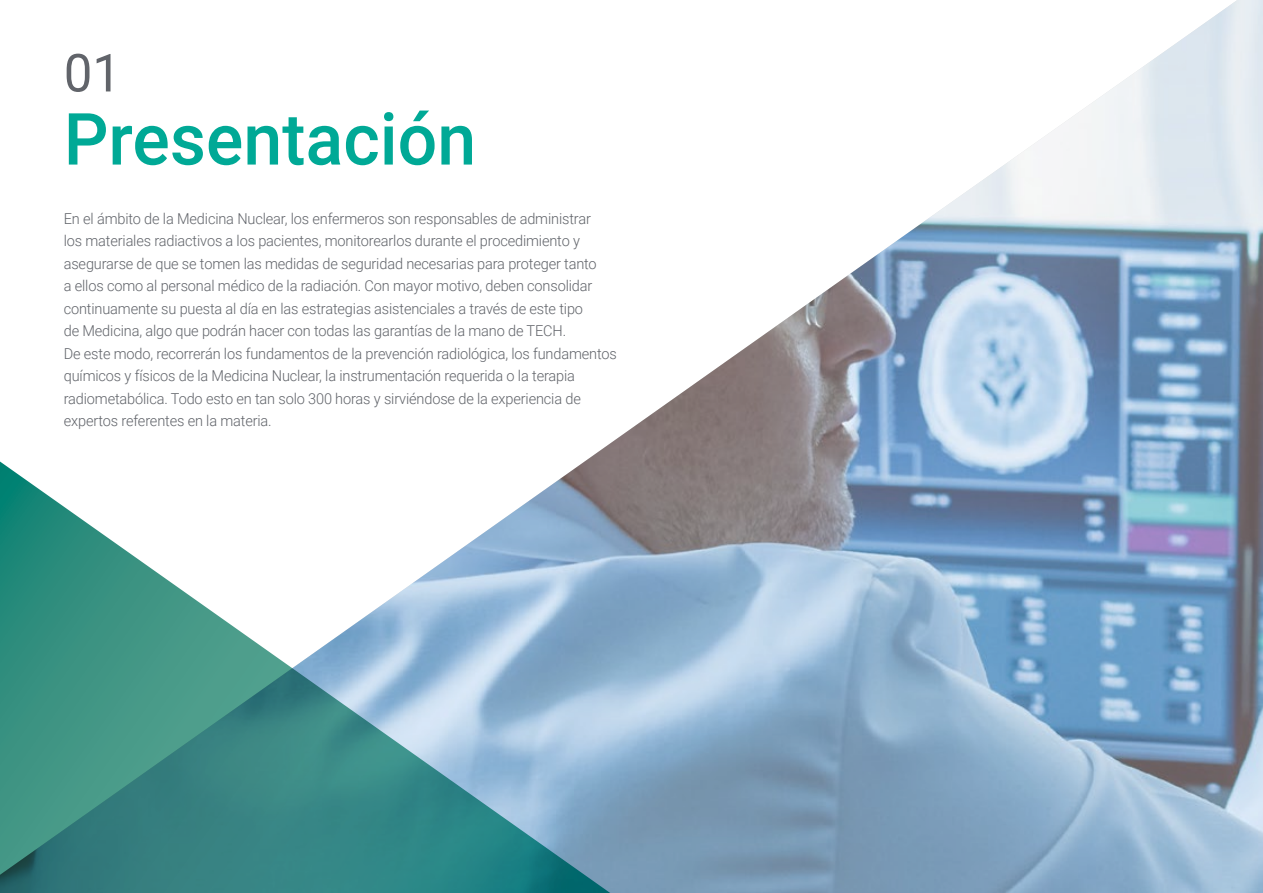
<style>
.page{position:relative;width:1263px;height:893px;background:#fff}
.page>*{position:absolute;margin:0;border:0;box-sizing:border-box;transform-origin:0 0}
.t1{font:500 72px "Roboto";color:#00a996}
.t2{font:52.5px "Roboto";color:#61646a}
.t3{font:300 15px/22.5px "Roboto";letter-spacing:-.01em;color:#61646a}
</style>
<div class="page">
<img style="left:606px;top:0;width:657px;height:893px">
<svg style="left:0;top:446px;width:640px;height:447px"></svg>
<h2 class="t2" style="left:64px;top:36px;width:59px">01</h2>
<h1 class="t1" style="left:64px;top:89px;width:414px">Presentación</h1>
<p class="t3" style="left:64px;top:207px;width:554px">En el ámbito de la Medicina Nuclear, los enfermeros son responsables de administrar<br>los materiales radiactivos a los pacientes, monitorearlos durante el procedimiento y asegurarse de que se tomen las medidas de seguridad necesarias para proteger tanto<br>a ellos como al personal médico de la radiación. Con mayor motivo, deben consolidar continuamente su puesta al día en las estrategias asistenciales a través de este tipo<br>de Medicina, algo que podrán hacer con todas las garantías de la mano de TECH.<br>De este modo, recorrerán los fundamentos de la prevención radiológica, los fundamentos químicos y físicos de la Medicina Nuclear, la instrumentación requerida o la terapia radiometabólica. Todo esto en tan solo 300 horas y sirviéndose de la experiencia de expertos referentes en la materia.</p>
</div>
